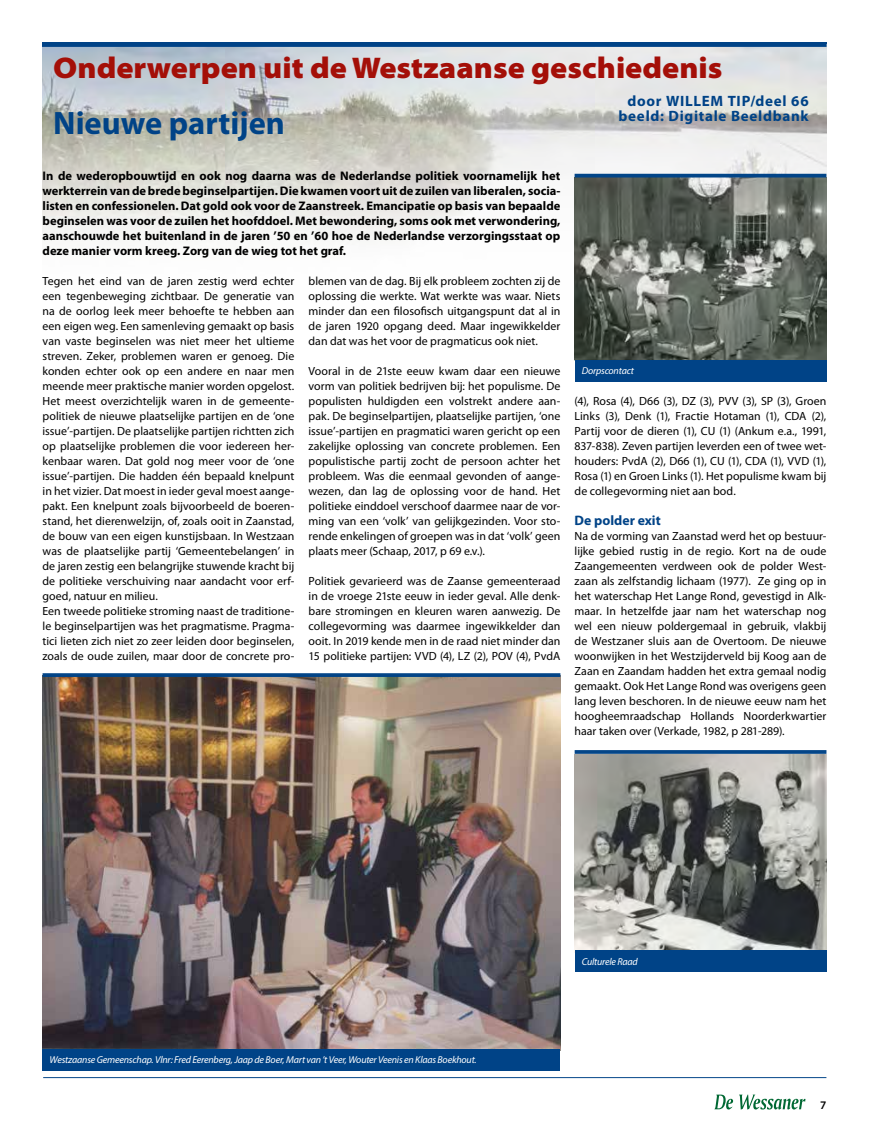
<style>
.page{position:relative;width:869px;height:1134px;background:#fff}
.page>*{position:absolute;margin:0;border:0;box-sizing:border-box;transform-origin:0 0}
.t1{font:700 32.5px "Myriad Pro";color:#004387}
.t2{font:900 semi-expanded 30px "Myriad Pro";color:#a40f08}
.t3{font:700 15px/15px "Myriad Pro";letter-spacing:.05em;color:#004387;text-align:center}
.t4{font:700 13.75px "Myriad Pro";color:#004387}
.t5{font:700 12.5px/15px "Myriad Pro";color:#000;text-align:justify}
.t6{font:11.88px/15px "Myriad Pro";letter-spacing:.005em;color:#000;text-align:justify}
.t7{font:600 11.62px "Myriad Pro";color:#000}
.t8{font:italic 10px "Myriad Pro";letter-spacing:-.02em;color:#fff}
</style>
<div class="page">
<svg style="left:714px;top:1094px;width:18px;height:15px"></svg>
<svg style="left:739px;top:1094px;width:66px;height:15px"></svg>
<hr style="left:43px;top:1077px;width:783px;height:1px;background:#004387">
<img style="left:43px;top:47px;width:783px;height:193px">
<div style="left:43px;top:42px;width:783px;height:5px;background:#004387"></div>
<img style="left:43px;top:677px;width:517px;height:372px">
<div style="left:43px;top:1049px;width:517px;height:21px;background:#004387"></div>
<svg style="left:43px;top:673px;width:517px;height:4px;background:#104e8c"></svg>
<img style="left:574px;top:177px;width:252px;height:183px">
<div style="left:574px;top:360px;width:252px;height:21px;background:#004387"></div>
<hr style="left:574px;top:174px;width:252px;height:3px;background:#004387">
<img style="left:574px;top:754px;width:252px;height:196px">
<div style="left:574px;top:950px;width:252px;height:21px;background:#004387"></div>
<svg style="left:574px;top:750px;width:252px;height:4px"></svg>
<h2 class="t2" style="left:53px;top:47px;width:670px">Onderwerpen uit de Westzaanse geschiedenis</h2>
<h1 class="t1" style="left:53px;top:102px;width:233px">Nieuwe partijen</h1>
<p class="t5" style="left:43px;top:168px;width:519px">In de wederopbouwtijd en ook nog daarna was de Nederlandse politiek voornamelijk het werkterrein van de brede beginselpartijen. Die kwamen voort uit de zuilen van liberalen, socia&shy;listen en confessionelen. Dat gold ook voor de Zaanstreek. Emancipatie op basis van bepaalde beginselen was voor de zuilen het hoofddoel. Met bewondering, soms ook met verwondering, aanschouwde het buitenland in de jaren ’50 en ’60 hoe de Nederlandse verzorgingsstaat op deze manier vorm kreeg. Zorg van de wieg tot het graf.</p>
<p class="t6" style="left:43px;top:273px;width:253px;text-align:left">Tegen het eind van de jaren zestig werd echter een tegenbeweging zichtbaar. De generatie van na de oorlog leek meer behoefte te hebben aan een eigen weg. Een samenleving gemaakt op basis van vaste beginselen was niet meer het ultieme streven. Zeker, problemen waren er genoeg. Die konden echter ook op een andere en naar men meende meer praktische manier worden opgelost.<br>Het meest overzichtelijk waren in de gemeente&shy;politiek de nieuwe plaatselijke partijen en de ‘one issue’-partijen. De plaatselijke partijen richtten zich op plaatselijke problemen die voor iedereen her&shy;kenbaar waren. Dat gold nog meer voor de ‘one issue’-partijen. Die hadden één bepaald knelpunt in het vizier. Dat moest in ieder geval moest aange&shy;pakt. Een knelpunt zoals bijvoorbeeld de boeren&shy;stand, het dierenwelzijn, of, zoals ooit in Zaanstad, de bouw van een eigen kunstijsbaan. In Westzaan was de plaatselijke partij ‘Gemeentebelangen’ in de jaren zestig een belangrijke stuwende kracht bij de politieke verschuiving naar aandacht voor erf&shy;goed, natuur en milieu.<br>Een tweede politieke stroming naast de traditione&shy;le beginselpartijen was het pragmatisme. Pragma&shy;tici lieten zich niet zo zeer leiden door beginselen, zoals de oude zuilen, maar door de concrete pro-</p>
<p class="t6" style="left:308px;top:273px;width:253px">blemen van de dag. Bij elk probleem zochten zij de oplossing die werkte. Wat werkte was waar. Niets minder dan een filosofisch uitgangspunt dat al in de jaren 1920 opgang deed. Maar ingewikkelder dan dat was het voor de pragmaticus ook niet.</p>
<p class="t3" style="left:618px;top:93px;width:191px">door WILLEM TIP/deel 66 beeld: Digitale Beeldbank</p>
<p class="t6" style="left:308px;top:363px;width:253px">Vooral in de 21ste eeuw kwam daar een nieuwe vorm van politiek bedrijven bij: het populisme. De populisten huldigden een volstrekt andere aan&shy;pak. De beginselpartijen, plaatselijke partijen, ‘one issue’-partijen en pragmatici waren gericht op een zakelijke oplossing van concrete problemen. Een populistische partij zocht de persoon achter het probleem. Was die eenmaal gevonden of aange&shy;wezen, dan lag de oplossing voor de hand. Het politieke einddoel verschoof daarmee naar de vor&shy;ming van een ‘volk’ van gelijkgezinden. Voor sto&shy;rende enkelingen of groepen was in dat ‘volk’ geen plaats meer (Schaap, 2017, p 69 e.v.).</p>
<p class="t6" style="left:308px;top:573px;width:253px">Politiek gevarieerd was de Zaanse gemeenteraad in de vroege 21ste eeuw in ieder geval. Alle denk&shy;bare stromingen en kleuren waren aanwezig. De collegevorming was daarmee ingewikkelder dan ooit. In 2019 kende men in de raad niet minder dan 15 politieke partijen: VVD (4), LZ (2), POV (4), PvdA</p>
<p class="t8" style="left:581px;top:365px;width:54px">Dorpscontact</p>
<p class="t6" style="left:574px;top:393px;width:253px">(4), Rosa (4), D66 (3), DZ (3), PVV (3), SP (3), Groen Links (3), Denk (1), Fractie Hotaman (1), CDA (2), Partij voor de dieren (1), CU (1) (Ankum e.a., 1991, 837-838). Zeven partijen leverden een of twee wet&shy;houders: PvdA (2), D66 (1), CU (1), CDA (1), VVD (1), Rosa (1) en Groen Links (1). Het populisme kwam bij de collegevorming niet aan bod.</p>
<p class="t4" style="left:574px;top:511px;width:88px">De polder exit</p>
<p class="t6" style="left:574px;top:528px;width:253px">Na de vorming van Zaanstad werd het op bestuur&shy;lijke gebied rustig in de regio. Kort na de oude Zaangemeenten verdween ook de polder West&shy;zaan als zelfstandig lichaam (1977). Ze ging op in het waterschap Het Lange Rond, gevestigd in Alk&shy;maar. In hetzelfde jaar nam het waterschap nog wel een nieuw poldergemaal in gebruik, vlakbij de Westzaner sluis aan de Overtoom. De nieuwe woonwijken in het Westzijderveld bij Koog aan de Zaan en Zaandam hadden het extra gemaal nodig gemaakt. Ook Het Lange Rond was overigens geen lang leven beschoren. In de nieuwe eeuw nam het hoogheemraadschap Hollands Noorderkwartier haar taken over (Verkade, 1982, p 281-289).</p>
<p class="t8" style="left:50px;top:1054px;width:428px">Westzaanse Gemeenschap. Vlnr: Fred Eerenberg, Jaap de Boer, Mart van ’t Veer, Wouter Veenis en Klaas Boekhout.</p>
<p class="t8" style="left:581px;top:955px;width:57px">Culturele Raad</p>
<p class="t7" style="left:819px;top:1098px;width:8px">7</p>
</div>
